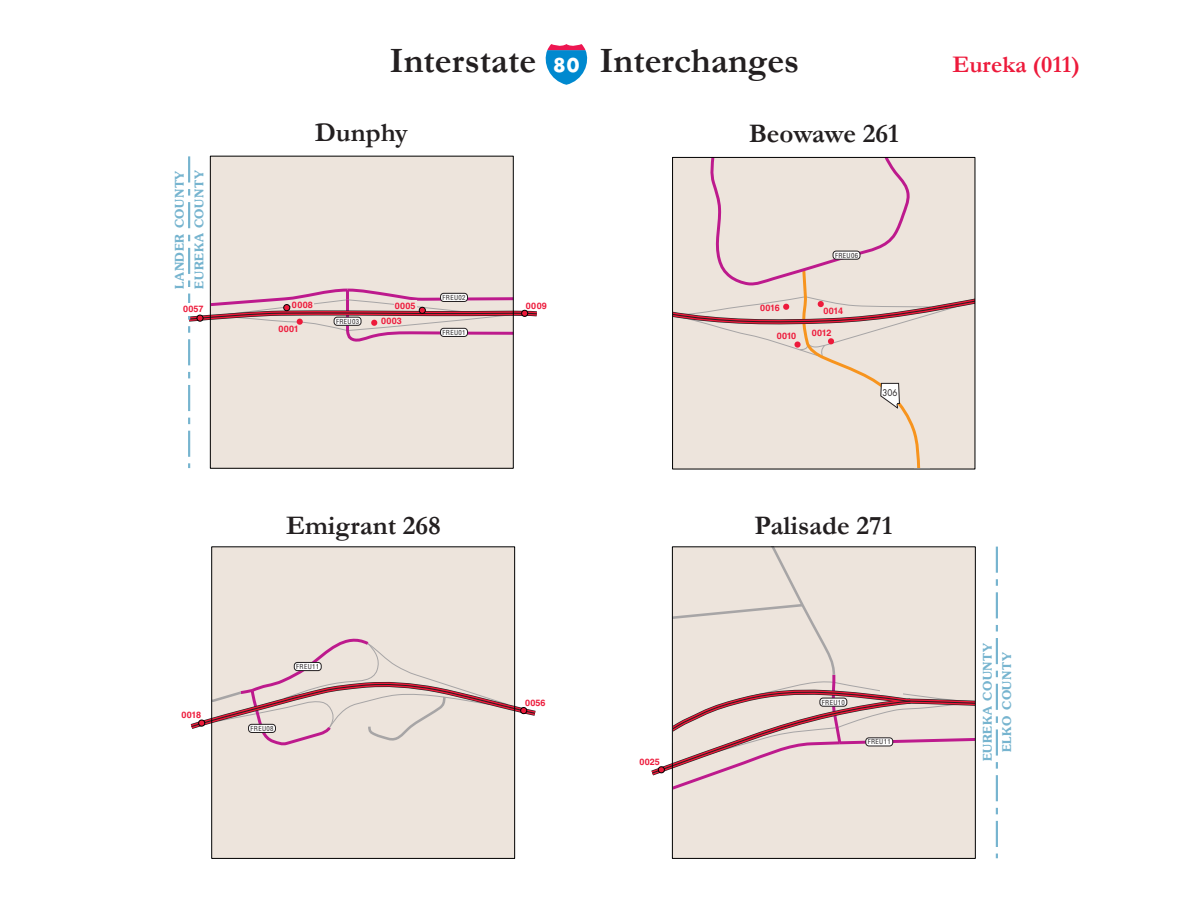
<style>
.page{position:relative;width:1188px;height:918px;background:#fff}
.page>*{position:absolute;margin:0;border:0;box-sizing:border-box;transform-origin:0 0}
.t1{font:700 36px "Garamond";color:#231f20}
.t2{font:700 27px "Garamond";color:#231f20}
.t3{font:700 24px "Garamond";color:#ed1a3b}
.t4{font:700 18.3px "Futura Std";color:#fff}
.t5{font:600 12px/19.5px "Souvenir Std";letter-spacing:.05em;color:#76b4cf}
.t6{font:700 9px "Helvetica LT Std";color:#ed1a3b}
.t7{font:9px "Futura Std";color:#231f20;scale:.9 1}
.t8{font:condensed 6.75px "Helvetica LT Std";letter-spacing:.05em;color:#231f20}
</style>
<div class="page">
<div style="left:212px;top:547px;width:303px;height:311px;background:#ede4dc"></div>
<svg style="left:190px;top:632px;width:346px;height:115px"></svg>
<svg style="left:672px;top:156px;width:304px;height:314px;background:#e9dcd5"></svg>
<div style="left:707px;top:151px;width:202px;height:6px;background:#fff"></div>
<div style="left:975px;top:289px;width:13px;height:21px;background:#fff"></div>
<svg style="left:914px;top:469px;width:16px;height:1px"></svg>
<div style="left:204px;top:698px;width:8px;height:5px;background:#fff"></div>
<svg style="left:545px;top:44px;width:43px;height:41px"></svg>
<svg style="left:651px;top:546px;width:347px;height:312px;background:#eaded9"></svg>
<div style="left:672px;top:546px;width:304px;height:313px;border:1px solid #000"></div>
<div style="left:672px;top:157px;width:303px;height:312px;border:1px solid #000"></div>
<div style="left:211px;top:546px;width:304px;height:313px;border:1px solid #000"></div>
<svg style="left:188px;top:156px;width:349px;height:312px;background:#e9ded9"></svg>
<div style="left:181px;top:303px;width:14px;height:13px;background:#fff"></div>
<h3 class="t5" style="left:170px;top:289px;width:120px;rotate:-90deg">LANDER COUNTY<br>EUREKA COUNTY</h3>
<p class="t6" style="left:183px;top:304px;width:22px">0057</p>
<h1 class="t1" style="left:389px;top:37px;width:148px">Interstate</h1>
<h1 class="t1" style="left:599px;top:37px;width:201px">Interchanges</h1>
<h3 class="t4" style="left:553px;top:53px;width:28px">80</h3>
<h3 class="t3" style="left:952px;top:49px;width:129px">Eureka (011)</h3>
<h2 class="t2" style="left:315px;top:114px;width:94px">Dunphy</h2>
<h2 class="t2" style="left:749px;top:115px;width:152px">Beowawe 261</h2>
<p class="t6" style="left:292px;top:299px;width:22px">0008</p>
<p class="t6" style="left:278px;top:323px;width:22px">0001</p>
<p class="t8" style="left:336px;top:317px;width:25px">FREU03</p>
<p class="t8" style="left:443px;top:293px;width:25px">FREU02</p>
<p class="t8" style="left:443px;top:328px;width:25px">FREU01</p>
<p class="t6" style="left:395px;top:300px;width:22px">0005</p>
<p class="t6" style="left:526px;top:300px;width:22px">0009</p>
<p class="t6" style="left:381px;top:316px;width:22px">0003</p>
<p class="t8" style="left:835px;top:251px;width:25px">FREU06</p>
<p class="t6" style="left:760px;top:303px;width:21px">0016</p>
<p class="t6" style="left:824px;top:305px;width:21px">0014</p>
<p class="t6" style="left:777px;top:330px;width:21px">0010</p>
<p class="t6" style="left:812px;top:327px;width:21px">0012</p>
<p class="t7" style="left:883px;top:387px;width:18px">306</p>
<p class="t6" style="left:182px;top:709px;width:21px">0018</p>
<h2 class="t2" style="left:286px;top:507px;width:156px">Emigrant 268</h2>
<h2 class="t2" style="left:755px;top:507px;width:139px">Palisade 271</h2>
<p class="t8" style="left:251px;top:724px;width:25px">FREU08</p>
<p class="t8" style="left:296px;top:662px;width:25px">FREU11</p>
<p class="t6" style="left:525px;top:697px;width:22px">0056</p>
<p class="t6" style="left:639px;top:756px;width:22px">0025</p>
<p class="t8" style="left:822px;top:698px;width:25px">FREU10</p>
<p class="t8" style="left:868px;top:738px;width:25px">FREU11</p>
<h3 class="t5" style="left:978px;top:761px;width:120px;rotate:-90deg">EUREKA COUNTY</h3>
<h3 class="t5" style="left:997px;top:752px;width:101px;rotate:-90deg">ELKO COUNTY</h3>
</div>
